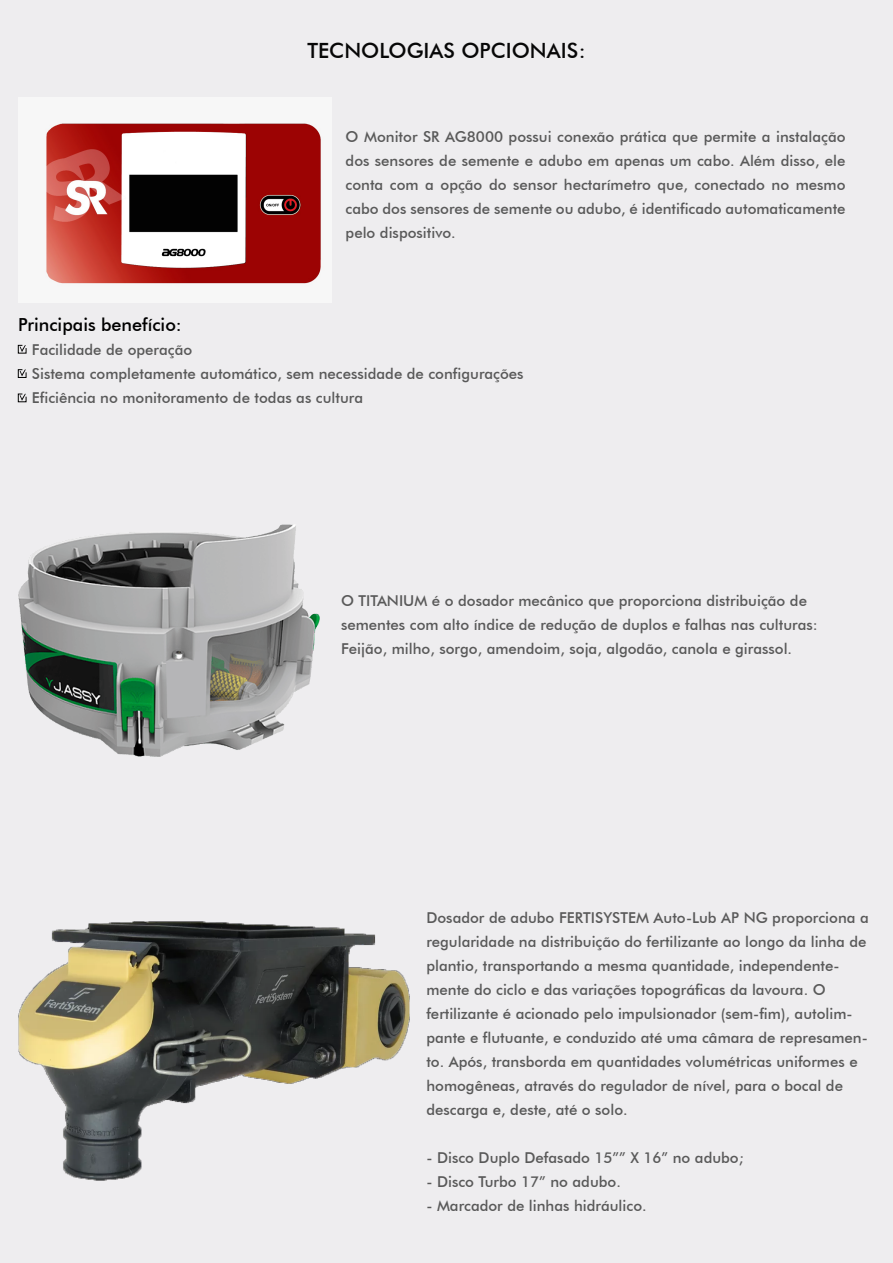
<style>
.page{position:relative;width:893px;height:1263px;background:#eeedef}
.page>*{position:absolute;margin:0;border:0;box-sizing:border-box;transform-origin:0 0}
.t1{font:500 21px "Futura BT";color:#070707}
.t2{font:500 18px "Futura BT";color:#000}
.t3{font:500 15px/24px "Futura BT";color:#595959}
</style>
<div class="page">
<img style="left:45px;top:121px;width:276px;height:164px">
<img style="left:18px;top:524px;width:302px;height:232px">
<svg style="left:18px;top:345px;width:9px;height:9px"></svg>
<svg style="left:18px;top:369px;width:9px;height:9px"></svg>
<svg style="left:18px;top:393px;width:9px;height:9px"></svg>
<img style="left:18px;top:922px;width:392px;height:258px">
<h1 class="t1" style="left:307px;top:38px;width:280px">TECNOLOGIAS OPCIONAIS:</h1>
<p class="t3" style="left:346px;top:125px;width:501px;text-align:justify">O Monitor SR AG8000 possui conexão prática que permite a instalação dos sensores de semente e adubo em apenas um cabo. Além disso, ele conta com a opção do sensor hectarímetro que, conectado no mesmo cabo dos sensores de semente ou adubo, é identificado automaticamente pelo dispositivo.</p>
<p class="t2" style="left:18px;top:314px;width:165px">Principais benefício:</p>
<p class="t3" style="left:32px;top:338px;width:493px">Facilidade de operação<br>Sistema completamente automático, sem necessidade de configurações<br>Eficiência no monitoramento de todas as cultura</p>
<p class="t3" style="left:341px;top:588px;width:478px">O TITANIUM é o dosador mecânico que proporciona distribuição de sementes com alto índice de redução de duplos e falhas nas culturas:<br>Feijão, milho, sorgo, amendoim, soja, algodão, canola e girassol.</p>
<p class="t3" style="left:426px;top:905px;width:444px">Dosador de adubo FERTISYSTEM Auto-Lub AP NG proporciona a regularidade na distribuição do fertilizante ao longo da linha de plantio, transportando a mesma quantidade, independente&shy;mente do ciclo e das variações topográficas da lavoura. O fertilizante é acionado pelo impulsionador (sem-fim), autolim&shy;pante e flutuante, e conduzido até uma câmara de represamen&shy;to. Após, transborda em quantidades volumétricas uniformes e homogêneas, através do regulador de nível, para o bocal de descarga e, deste, até o solo.</p>
<p class="t3" style="left:426px;top:1145px;width:319px">- Disco Duplo Defasado 15”” X 16” no adubo;</p>
<p class="t3" style="left:426px;top:1169px;width:196px">- Disco Turbo 17” no adubo.</p>
<p class="t3" style="left:426px;top:1193px;width:222px">- Marcador de linhas hidráulico.</p>
</div>
